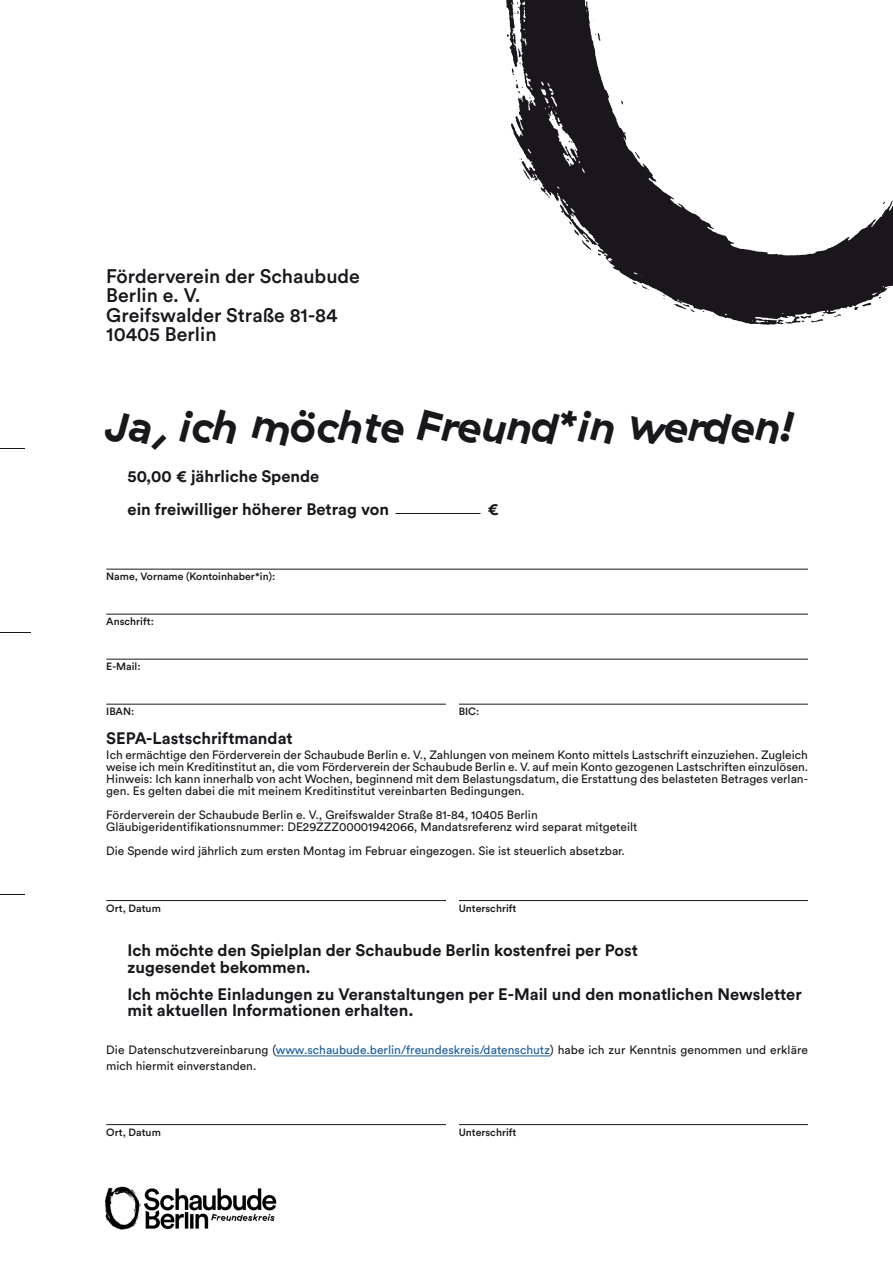
<style>
.page{position:relative;width:893px;height:1263px;background:#fff}
.page>*{position:absolute;margin:0;border:0;box-sizing:border-box;transform-origin:0 0}
.t1{font:43.5px "GT Haptik Bold Rotalic";color:#1a171c}
.t2{font:500 19.5px/19.5px "Circular Pro";color:#1a171c}
.t3{font:700 16.5px/16.5px "Circular Pro";color:#1a171c}
.t4{font:12px/12px "Circular Pro";color:#1a171c}
.t5{font:500 10.5px "Circular Pro";color:#1a171c}
.s1{color:#165b9a}
</style>
<div class="page">
<hr style="left:106px;top:569px;width:702px;height:1px;background:#1a171c">
<hr style="left:106px;top:614px;width:702px;height:1px;background:#1a171c">
<hr style="left:106px;top:659px;width:702px;height:1px;background:#1a171c">
<hr style="left:106px;top:704px;width:702px;height:1px;background:#1a171c">
<hr style="left:106px;top:900px;width:702px;height:1px;background:#1a171c">
<hr style="left:276px;top:1055px;width:274px;height:1px;background:#165b9a">
<hr style="left:106px;top:1124px;width:702px;height:1px;background:#1a171c">
<div style="left:446px;top:693px;width:13px;height:19px;background:#fff"></div>
<div style="left:446px;top:893px;width:13px;height:18px;background:#fff"></div>
<div style="left:446px;top:1118px;width:13px;height:18px;background:#fff"></div>
<img style="left:105px;top:1186px;width:172px;height:44px">
<svg style="left:0;top:894px;width:24px;height:1px"></svg>
<hr style="left:0;top:632px;width:31px;height:1px;background:#1a171c">
<svg style="left:0;top:448px;width:24px;height:1px"></svg>
<hr style="left:395px;top:513px;width:85px;height:1px;background:#1a171c">
<svg style="left:506px;top:0;width:387px;height:325px"></svg>
<svg style="left:515px;top:151px;width:7px;height:9px"></svg>
<svg style="left:523px;top:170px;width:17px;height:16px"></svg>
<svg style="left:507px;top:34px;width:2px;height:6px"></svg>
<svg style="left:514px;top:2px;width:5px;height:12px"></svg>
<svg style="left:512px;top:62px;width:11px;height:37px"></svg>
<svg style="left:853px;top:303px;width:18px;height:8px"></svg>
<svg style="left:800px;top:314px;width:41px;height:8px"></svg>
<svg style="left:628px;top:279px;width:21px;height:11px"></svg>
<svg style="left:569px;top:222px;width:37px;height:36px"></svg>
<svg style="left:545px;top:193px;width:6px;height:7px"></svg>
<svg style="left:663px;top:295px;width:32px;height:17px"></svg>
<svg style="left:635px;top:152px;width:5px;height:7px"></svg>
<svg style="left:595px;top:33px;width:5px;height:8px"></svg>
<svg style="left:569px;top:141px;width:7px;height:10px"></svg>
<svg style="left:565px;top:158px;width:4px;height:3px"></svg>
<h2 class="t2" style="left:106px;top:265px;width:255px">Förderverein der Schaubude<br>Berlin e. V.<br>Greifswalder Straße 81-84<br>10405 Berlin</h2>
<h1 class="t1" style="left:106px;top:399px;width:690px">Ja, ich möchte Freund*in werden!</h1>
<h3 class="t3" style="left:128px;top:459px;width:263px;line-height:32.5px">50,00 € jährliche Spende<br>ein freiwilliger höherer Betrag von</h3>
<h3 class="t3" style="left:487px;top:500px;width:13px">€</h3>
<p class="t5" style="left:106px;top:569px;width:170px">Name, Vorname (Kontoinhaber*in):</p>
<p class="t5" style="left:106px;top:614px;width:49px">Anschrift:</p>
<p class="t5" style="left:106px;top:659px;width:36px">E-Mail:</p>
<p class="t5" style="left:106px;top:704px;width:29px">IBAN:</p>
<p class="t5" style="left:459px;top:704px;width:22px">BIC:</p>
<h3 class="t3" style="left:106px;top:730px;width:188px">SEPA-Lastschriftmandat</h3>
<p class="t4" style="left:106px;top:748px;width:703px;text-align:justify">Ich ermächtige den Förderverein der Schaubude Berlin e. V., Zahlungen von meinem Konto mittels Lastschrift einzuziehen. Zugleich weise ich mein Kreditinstitut an, die vom Förderverein der Schaubude Berlin e. V. auf mein Konto gezogenen Lastschriften einzulösen.<br>Hinweis: Ich kann innerhalb von acht Wochen, beginnend mit dem Belastungsdatum, die Erstattung des belasteten Betrages verlan&shy;gen. Es gelten dabei die mit meinem Kreditinstitut vereinbarten Bedingungen.</p>
<p class="t4" style="left:106px;top:808px;width:533px">Förderverein der Schaubude Berlin e. V., Greifswalder Straße 81-84, 10405 Berlin<br>Gläubigeridentifikationsnummer: DE29ZZZ00001942066, Mandatsreferenz wird separat mitgeteilt</p>
<p class="t4" style="left:106px;top:844px;width:520px">Die Spende wird jährlich zum ersten Montag im Februar eingezogen. Sie ist steuerlich absetzbar.</p>
<p class="t5" style="left:106px;top:901px;width:56px">Ort, Datum</p>
<p class="t5" style="left:459px;top:901px;width:59px">Unterschrift</p>
<h3 class="t3" style="left:128px;top:941px;width:512px">Ich möchte den Spielplan der Schaubude Berlin kostenfrei per Post zugesendet bekommen.</h3>
<h3 class="t3" style="left:128px;top:985px;width:676px">Ich möchte Einladungen zu Veranstaltungen per E-Mail und den monatlichen Newsletter mit aktuellen Informationen erhalten.</h3>
<p class="t4" style="left:106px;top:1040px;width:703px;line-height:16.5px">Die Datenschutzvereinbarung (<span class="s1">www.schaubude.berlin/freundeskreis/datenschutz</span>) habe ich zur Kenntnis genommen und erkläre mich hiermit einverstanden.</p>
<p class="t5" style="left:106px;top:1125px;width:56px">Ort, Datum</p>
<p class="t5" style="left:459px;top:1125px;width:59px">Unterschrift</p>
</div>
